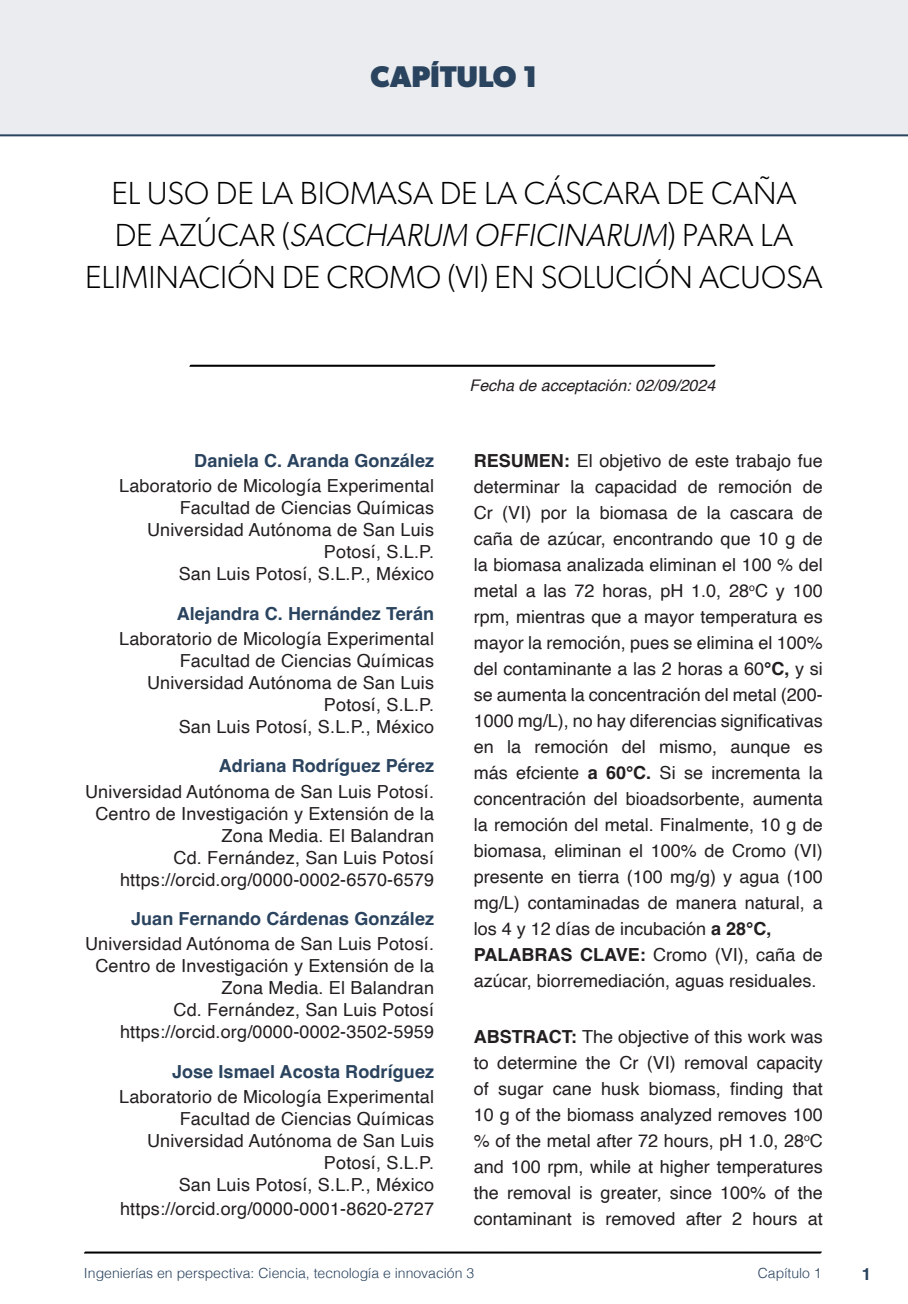
<style>
.page{position:relative;width:908px;height:1304px;background:#fff}
.page>*{position:absolute;margin:0;border:0;box-sizing:border-box;transform-origin:0 0}
.nome_artigos{font:300 32px/42px "Gibson";color:#000;text-align:center}
.capítulos{font:700 30px "Gibson";color:#2a435e}
.Resumos_e_PC_TXT{font:18px/26px "Helvetica";color:#231f20;text-align:justify}
.info_autores{font:18px/22px "Helvetica";letter-spacing:.01em;color:#231f20;text-align:right}
.nome_autores{font:700 18px "Helvetica";letter-spacing:.005em;color:#2a435e}
.t1{font:700 16.8px "Helvetica";color:#2a435e}
.t2{font:italic 16px "Helvetica";color:#231f20}
.t3{font:300 14px "Helvetica";color:#2a435e}
.s1{font-style:italic}
.s2{font-weight:700}
</style>
<div class="page">
<svg style="left:84px;top:1251px;width:737px;height:3px;background:#515151"></svg>
<div style="left:0;top:0;width:907px;height:136px;background:#eaecef"></div>
<svg style="left:189px;top:364px;width:526px;height:3px;background:#4f4f4f"></svg>
<div style="left:64px;top:74px;width:61px;height:54px;background:#eaecef"></div>
<p class="capítulos" style="left:370px;top:58px;width:168px">CAPÍTULO 1</p>
<p class="nome_artigos" style="left:85px;top:171px;width:738px">EL USO DE LA BIOMASA DE LA CÁSCARA DE CAÑA<br>DE AZÚCAR (<span class="s1">SACCHARUM OFFICINARUM</span>) PARA LA<br>ELIMINACIÓN DE CROMO (VI) EN SOLUCIÓN ACUOSA</p>
<p class="nome_autores" style="left:194px;top:450px;width:241px">Daniela C. Aranda González</p>
<p class="info_autores" style="left:119px;top:476px;width:316px">Laboratorio de Micología Experimental</p>
<p class="info_autores" style="left:180px;top:498px;width:256px">Facultad de Ciencias Químicas</p>
<p class="info_autores" style="left:147px;top:520px;width:288px">Universidad Autónoma de San Luis<br>Potosí, S.L.P.</p>
<p class="info_autores" style="left:178px;top:564px;width:257px">San Luis Potosí, S.L.P., México</p>
<p class="nome_autores" style="left:177px;top:602px;width:259px">Alejandra C. Hernández Terán</p>
<p class="info_autores" style="left:119px;top:628px;width:316px">Laboratorio de Micología Experimental</p>
<p class="info_autores" style="left:180px;top:650px;width:256px">Facultad de Ciencias Químicas</p>
<p class="info_autores" style="left:147px;top:672px;width:288px">Universidad Autónoma de San Luis<br>Potosí, S.L.P.</p>
<p class="info_autores" style="left:178px;top:716px;width:257px">San Luis Potosí, S.L.P., México</p>
<p class="nome_autores" style="left:219px;top:755px;width:217px">Adriana Rodríguez Pérez</p>
<p class="info_autores" style="left:85px;top:781px;width:350px">Universidad Autónoma de San Luis Potosí.</p>
<p class="info_autores" style="left:95px;top:803px;width:340px">Centro de Investigación y Extensión de la<br>Zona Media. El Balandran</p>
<p class="info_autores" style="left:173px;top:847px;width:262px">Cd. Fernández, San Luis Potosí</p>
<p class="info_autores" style="left:120px;top:869px;width:315px">https://orcid.org/0000-0002-6570-6579</p>
<p class="nome_autores" style="left:131px;top:908px;width:304px">Juan Fernando Cárdenas González</p>
<p class="info_autores" style="left:85px;top:934px;width:350px">Universidad Autónoma de San Luis Potosí.</p>
<p class="info_autores" style="left:95px;top:956px;width:340px">Centro de Investigación y Extensión de la<br>Zona Media. El Balandran</p>
<p class="info_autores" style="left:173px;top:1000px;width:262px">Cd. Fernández, San Luis Potosí</p>
<p class="info_autores" style="left:120px;top:1022px;width:315px">https://orcid.org/0000-0002-3502-5959</p>
<p class="nome_autores" style="left:172px;top:1060px;width:263px">Jose Ismael Acosta Rodríguez</p>
<p class="info_autores" style="left:119px;top:1086px;width:316px">Laboratorio de Micología Experimental</p>
<p class="info_autores" style="left:180px;top:1108px;width:256px">Facultad de Ciencias Químicas</p>
<p class="info_autores" style="left:147px;top:1130px;width:288px">Universidad Autónoma de San Luis<br>Potosí, S.L.P.</p>
<p class="info_autores" style="left:178px;top:1174px;width:257px">San Luis Potosí, S.L.P., México</p>
<p class="info_autores" style="left:120px;top:1198px;width:315px">https://orcid.org/0000-0001-8620-2727</p>
<p class="t2" style="left:469px;top:373px;width:247px">Fecha de acceptación: 02/09/2024</p>
<p class="Resumos_e_PC_TXT" style="left:473px;top:448px;width:350px"><span class="s2">RESUMEN:</span> El objetivo de este trabajo fue determinar la capacidad de remoción de Cr (VI) por la biomasa de la cascara de caña de azúcar, encontrando que 10 g de la biomasa analizada eliminan el 100 % del metal a las 72 horas, pH 1.0, 28<sup>o</sup>C y 100 rpm, mientras que a mayor temperatura es mayor la remoción, pues se elimina el 100% del contaminante a las 2 horas a 60<span class="s2">°C,</span> y si se aumenta la concentración del metal (200- 1000 mg/L), no hay diferencias significativas en la remoción del mismo, aunque es más efciente <span class="s2">a 60°C.</span> Si se incrementa la concentración del bioadsorbente, aumenta la remoción del metal. Finalmente, 10 g de biomasa, eliminan el 100% de Cromo (VI) presente en tierra (100 mg/g) y agua (100 mg/L) contaminadas de manera natural, a los 4 y 12 días de incubación <span class="s2">a 28°C,</span></p>
<p class="Resumos_e_PC_TXT" style="left:473px;top:942px;width:350px"><span class="s2">PALABRAS CLAVE:</span> Cromo (VI), caña de azúcar, biorremediación, aguas residuales.</p>
<p class="Resumos_e_PC_TXT" style="left:473px;top:1024px;width:350px"><span class="s2">ABSTRACT:</span> The objective of this work was to determine the Cr (VI) removal capacity of sugar cane husk biomass, finding that 10 g of the biomass analyzed removes 100 % of the metal after 72 hours, pH 1.0, 28<sup>o</sup>C and 100 rpm, while at higher temperatures the removal is greater, since 100% of the contaminant is removed after 2 hours at</p>
<p class="t3" style="left:84px;top:1261px;width:391px">Ingenierías en perspectiva: Ciencia, tecnología e innovación 3</p>
<p class="t3" style="left:757px;top:1261px;width:65px">Capítulo 1</p>
<p class="t1" style="left:861px;top:1264px;width:11px">1</p>
</div>
